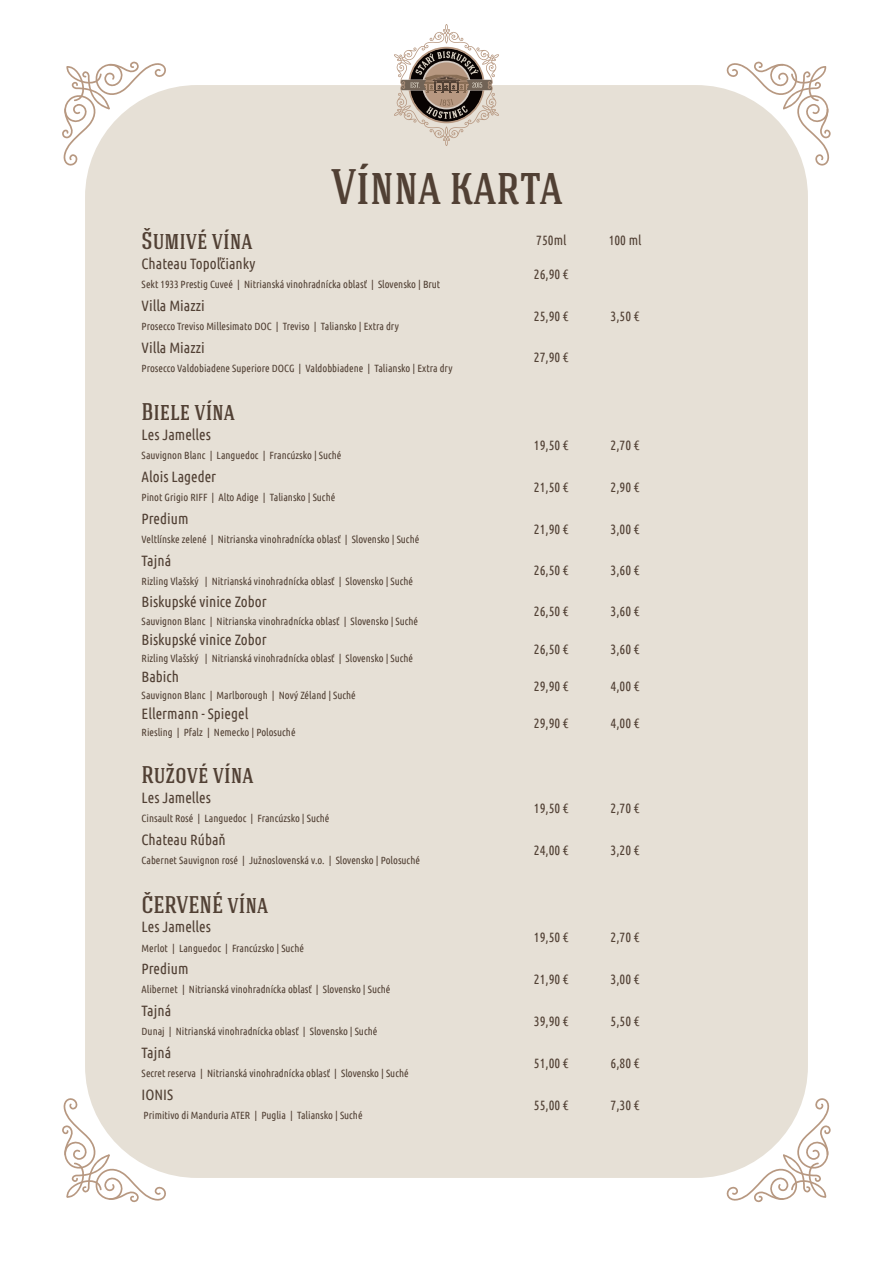
<style>
.page{position:relative;width:893px;height:1263px;background:#fff}
.page>*{position:absolute;margin:0;border:0;box-sizing:border-box;transform-origin:0 0}
.t1{font:500 49.65px "Hagin Caps";color:#514034}
.t2{font:500 24px "Hagin Caps";color:#514034}
.t3{font:15px "Ubuntu Condensed";color:#514034}
.t4{font:13.5px "Ubuntu Condensed";color:#514034}
.t5{font:10.5px "Ubuntu Condensed";color:#514034}
</style>
<div class="page">
<div style="left:85px;top:85px;width:723px;height:1093px;background:#e6e0d6;border-radius:112px"></div>
<svg style="left:62px;top:61px;width:105px;height:105px"></svg>
<svg style="left:726px;top:61px;width:105px;height:105px"></svg>
<svg style="left:62px;top:1097px;width:105px;height:106px"></svg>
<svg style="left:726px;top:1097px;width:105px;height:106px"></svg>
<svg style="left:394px;top:24px;width:105px;height:122px"></svg>
<h1 class="t1" style="left:332px;top:159px;width:233px">Vínna karta</h1>
<h2 class="t2" style="left:142px;top:227px;width:112px">Šumivé vína</h2>
<p class="t4" style="left:536px;top:232px;width:32px">750ml</p>
<p class="t4" style="left:609px;top:232px;width:34px">100 ml</p>
<h3 class="t3" style="left:142px;top:254px;width:115px">Chateau Topoľčianky</h3>
<p class="t4" style="left:534px;top:265px;width:36px">26,90 €</p>
<p class="t5" style="left:142px;top:278px;width:300px">Sekt 1933 Prestig Cuveé | Nitrianská vinohradnícka oblasť | Slovensko | Brut</p>
<h3 class="t3" style="left:142px;top:296px;width:65px">Villa Miazzi</h3>
<p class="t4" style="left:534px;top:307px;width:36px">25,90 €</p>
<p class="t4" style="left:611px;top:307px;width:30px">3,50 €</p>
<p class="t5" style="left:142px;top:320px;width:259px">Prosecco Treviso Millesimato DOC | Treviso | Taliansko | Extra dry</p>
<h3 class="t3" style="left:142px;top:338px;width:65px">Villa Miazzi</h3>
<p class="t4" style="left:534px;top:349px;width:36px">27,90 €</p>
<p class="t5" style="left:142px;top:361px;width:312px">Prosecco Valdobiadene Superiore DOCG | Valdobbiadene | Taliansko | Extra dry</p>
<h2 class="t2" style="left:142px;top:399px;width:95px">Biele vína</h2>
<h3 class="t3" style="left:142px;top:425px;width:71px">Les Jamelles</h3>
<p class="t4" style="left:534px;top:437px;width:36px">19,50 €</p>
<p class="t4" style="left:611px;top:437px;width:30px">2,70 €</p>
<p class="t5" style="left:142px;top:449px;width:201px">Sauvignon Blanc | Languedoc | Francúzsko | Suché</p>
<h3 class="t3" style="left:142px;top:467px;width:76px">Alois Lageder</h3>
<p class="t4" style="left:534px;top:479px;width:36px">21,50 €</p>
<p class="t4" style="left:611px;top:479px;width:30px">2,90 €</p>
<p class="t5" style="left:142px;top:491px;width:195px">Pinot Grigio RIFF | Alto Adige | Taliansko | Suché</p>
<h3 class="t3" style="left:142px;top:509px;width:48px">Predium</h3>
<p class="t4" style="left:534px;top:520px;width:36px">21,90 €</p>
<p class="t4" style="left:611px;top:520px;width:30px">3,00 €</p>
<p class="t5" style="left:142px;top:533px;width:279px">Veltlínske zelené | Nitrianska vinohradnícka oblasť | Slovensko | Suché</p>
<h3 class="t3" style="left:142px;top:551px;width:31px">Tajná</h3>
<p class="t4" style="left:534px;top:562px;width:36px">26,50 €</p>
<p class="t4" style="left:611px;top:562px;width:30px">3,60 €</p>
<p class="t5" style="left:142px;top:574px;width:273px">Rizling Vlašský | Nitrianská vinohradnícka oblasť | Slovensko | Suché</p>
<h3 class="t3" style="left:142px;top:593px;width:127px">Biskupské vinice Zobor</h3>
<p class="t4" style="left:534px;top:603px;width:36px">26,50 €</p>
<p class="t4" style="left:611px;top:603px;width:30px">3,60 €</p>
<p class="t5" style="left:142px;top:615px;width:278px">Sauvignon Blanc | Nitrianska vinohradnícka oblasť | Slovensko | Suché</p>
<h3 class="t3" style="left:142px;top:631px;width:127px">Biskupské vinice Zobor</h3>
<p class="t4" style="left:534px;top:641px;width:36px">26,50 €</p>
<p class="t4" style="left:611px;top:641px;width:30px">3,60 €</p>
<p class="t5" style="left:142px;top:652px;width:273px">Rizling Vlašský | Nitrianská vinohradnícka oblasť | Slovensko | Suché</p>
<h3 class="t3" style="left:142px;top:668px;width:39px">Babich</h3>
<p class="t4" style="left:534px;top:678px;width:36px">29,90 €</p>
<p class="t4" style="left:611px;top:678px;width:30px">4,00 €</p>
<p class="t5" style="left:142px;top:689px;width:216px">Sauvignon Blanc | Marlborough | Nový Zéland | Suché</p>
<h3 class="t3" style="left:142px;top:705px;width:108px">Ellermann - Spiegel</h3>
<p class="t4" style="left:534px;top:715px;width:36px">29,90 €</p>
<p class="t4" style="left:611px;top:715px;width:30px">4,00 €</p>
<p class="t5" style="left:142px;top:726px;width:156px">Riesling | Pfalz | Nemecko | Polosuché</p>
<h2 class="t2" style="left:142px;top:762px;width:113px">Ružové vína</h2>
<h3 class="t3" style="left:142px;top:788px;width:71px">Les Jamelles</h3>
<p class="t4" style="left:534px;top:800px;width:36px">19,50 €</p>
<p class="t4" style="left:611px;top:800px;width:30px">2,70 €</p>
<p class="t5" style="left:142px;top:812px;width:189px">Cinsault Rosé | Languedoc | Francúzsko | Suché</p>
<h3 class="t3" style="left:142px;top:830px;width:86px">Chateau Rúbaň</h3>
<p class="t4" style="left:534px;top:841px;width:36px">24,00 €</p>
<p class="t4" style="left:611px;top:841px;width:30px">3,20 €</p>
<p class="t5" style="left:142px;top:854px;width:280px">Cabernet Sauvignon rosé | Južnoslovenská v.o. | Slovensko | Polosuché</p>
<h2 class="t2" style="left:142px;top:891px;width:128px">ČERVENÉ vína</h2>
<h3 class="t3" style="left:142px;top:918px;width:71px">Les Jamelles</h3>
<p class="t4" style="left:534px;top:929px;width:36px">19,50 €</p>
<p class="t4" style="left:611px;top:929px;width:30px">2,70 €</p>
<p class="t5" style="left:142px;top:941px;width:164px">Merlot | Languedoc | Francúzsko | Suché</p>
<h3 class="t3" style="left:142px;top:959px;width:48px">Predium</h3>
<p class="t4" style="left:534px;top:971px;width:36px">21,90 €</p>
<p class="t4" style="left:611px;top:971px;width:30px">3,00 €</p>
<p class="t5" style="left:142px;top:983px;width:250px">Alibernet | Nitrianská vinohradnícka oblasť | Slovensko | Suché</p>
<h3 class="t3" style="left:142px;top:1001px;width:31px">Tajná</h3>
<p class="t4" style="left:534px;top:1013px;width:36px">39,90 €</p>
<p class="t4" style="left:611px;top:1013px;width:30px">5,50 €</p>
<p class="t5" style="left:142px;top:1025px;width:237px">Dunaj | Nitrianská vinohradnícka oblasť | Slovensko | Suché</p>
<h3 class="t3" style="left:142px;top:1043px;width:31px">Tajná</h3>
<p class="t4" style="left:534px;top:1054px;width:36px">51,00 €</p>
<p class="t4" style="left:611px;top:1054px;width:30px">6,80 €</p>
<p class="t5" style="left:142px;top:1067px;width:269px">Secret reserva | Nitrianská vinohradnícka oblasť | Slovensko | Suché</p>
<h3 class="t3" style="left:142px;top:1085px;width:33px">IONIS</h3>
<p class="t4" style="left:534px;top:1096px;width:36px">55,00 €</p>
<p class="t4" style="left:611px;top:1096px;width:30px">7,30 €</p>
<p class="t5" style="left:144px;top:1108px;width:220px">Primitivo di Manduria ATER | Puglia | Taliansko | Suché</p>
</div>
